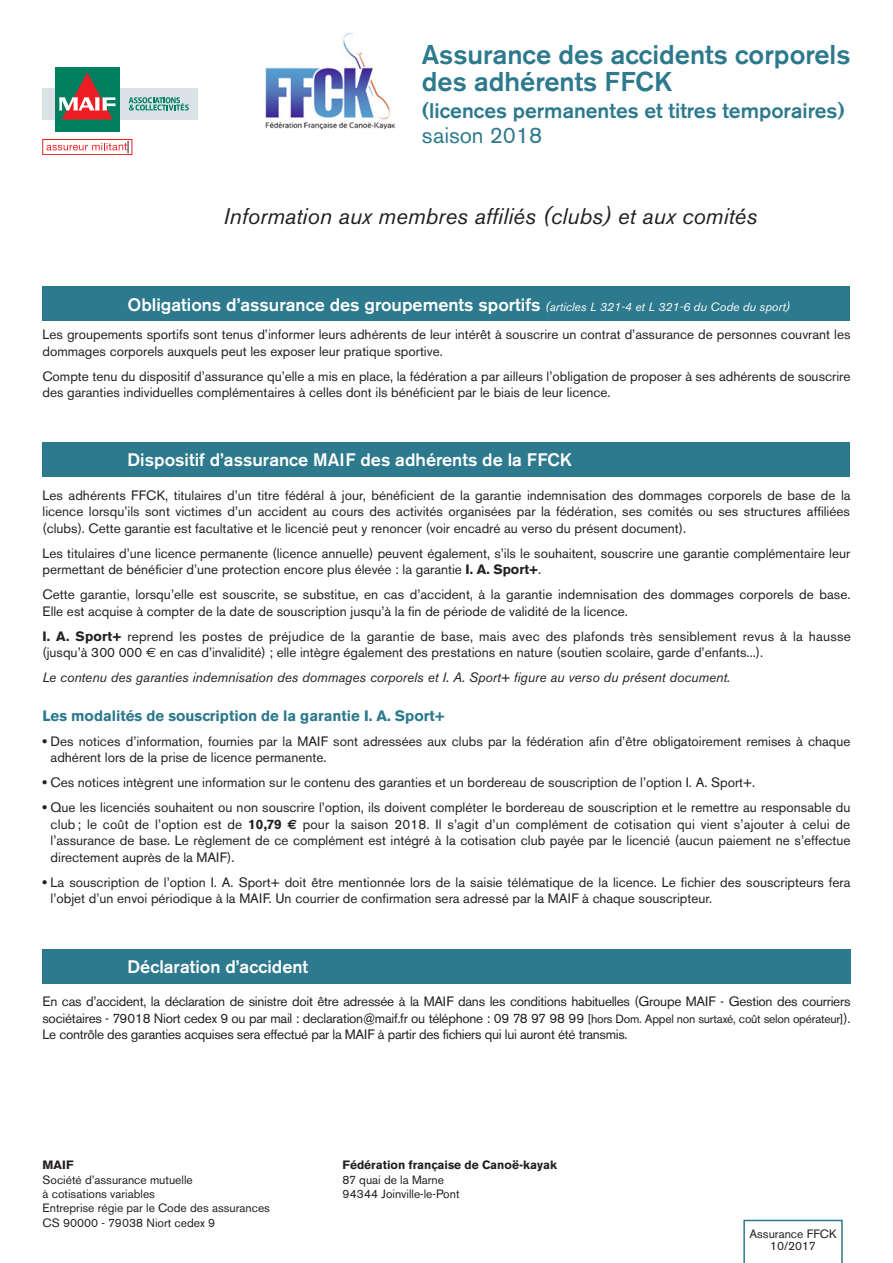
<style>
.page{position:relative;width:893px;height:1263px;background:#fff}
.page>*{position:absolute;margin:0;border:0;box-sizing:border-box;transform-origin:0 0}
.Normal_e{font:500 27px/27px "Akzidenz Grotesk BE";color:#2d798d}
.Normal_e-2{font:italic 22.5px "Akzidenz Grotesk BE";color:#231f20}
.Normal_e-3{font:22.5px "Akzidenz Grotesk BE";color:#2d798d}
.Normal_e-4{font:500 21px "Akzidenz Grotesk BE";color:#2d798d}
.Normal_e-5{font:500 18px "Akzidenz Grotesk BE";color:#fff}
.Normal_e-6{font:700 15px "Akzidenz Grotesk BE";color:#2d798d}
.Normal_e-7{font:13.5px/16.5px "Akzidenz Grotesk BE";color:#231f20}
.Normal_e-8{font:italic 13.5px "Akzidenz Grotesk BE";color:#231f20}
.Normal_e-9{font:12px/12px "Akzidenz Grotesk BE";color:#231f20;text-align:center}
.t1{font:700 12px "Akzidenz Grotesk BE";color:#231f20}
.s1{font-weight:400;font-style:italic;font-size:12px}
.s2{font-weight:700}
.s3{font-family:"Euro Sans"}
.s4{font-family:"Euro Sans Std";font-weight:700}
.s5{font-size:12px}
</style>
<div class="page">
<svg style="left:743px;top:1220px;width:100px;height:43px"></svg>
<div style="left:42px;top:949px;width:808px;height:34px;background:#2d798d"></div>
<div style="left:43px;top:287px;width:807px;height:34px;background:#2d798d"></div>
<div style="left:43px;top:442px;width:807px;height:34px;background:#2d798d"></div>
<img style="left:265px;top:33px;width:131px;height:96px">
<div style="left:43px;top:88px;width:155px;height:32px;background:#dae2e6"></div>
<svg style="left:129px;top:97px;width:60px;height:13px"></svg>
<div style="left:43px;top:139px;width:89px;height:16px;border:1px solid #ee1d23"></div>
<svg style="left:46px;top:141px;width:83px;height:12px"></svg>
<div style="left:55px;top:67px;width:65px;height:65px;background:#007f60"></div>
<svg style="left:59px;top:73px;width:56px;height:47px"></svg>
<p class="Normal_e" style="left:422px;top:41px;width:430px">Assurance des accidents corporels des adhérents FFCK</p>
<p class="Normal_e-4" style="left:422px;top:98px;width:425px">(licences permanentes et titres temporaires)</p>
<p class="Normal_e-3" style="left:422px;top:122px;width:122px">saison 2018</p>
<p class="Normal_e-2" style="left:224px;top:202px;width:535px">Information aux membres affiliés (clubs) et aux comités</p>
<p class="Normal_e-5" style="left:128px;top:293px;width:664px">Obligations d’assurance des groupements sportifs <span class="s1">(articles L 321-4 et L 321-6 du Code du sport)</span></p>
<p class="Normal_e-7" style="left:43px;top:326px;width:809px">Les groupements sportifs sont tenus d’informer leurs adhérents de leur intérêt à souscrire un contrat d’assurance de personnes couvrant les dommages corporels auxquels peut les exposer leur pratique sportive.</p>
<p class="Normal_e-7" style="left:43px;top:368px;width:809px">Compte tenu du dispositif d’assurance qu’elle a mis en place, la fédération a par ailleurs l’obligation de proposer à ses adhérents de souscrire des garanties individuelles complémentaires à celles dont ils bénéficient par le biais de leur licence.</p>
<p class="Normal_e-5" style="left:128px;top:449px;width:446px">Dispositif d’assurance MAIF des adhérents de la FFCK</p>
<p class="Normal_e-7" style="left:43px;top:487px;width:810px;text-align:justify">Les adhérents FFCK, titulaires d’un titre fédéral à jour, bénéficient de la garantie indemnisation des dommages corporels de base de la licence lorsqu’ils sont victimes d’un accident au cours des activités organisées par la fédération, ses comités ou ses structures affiliées (clubs). Cette garantie est facultative et le licencié peut y renoncer (voir encadré au verso du présent document).</p>
<p class="Normal_e-7" style="left:43px;top:545px;width:809px">Les titulaires d’une licence permanente (licence annuelle) peuvent également, s’ils le souhaitent, souscrire une garantie complémentaire leur permettant de bénéficier d’une protection encore plus élevée : la garantie <span class="s2">I. A. Sport+</span>.</p>
<p class="Normal_e-7" style="left:43px;top:586px;width:809px">Cette garantie, lorsqu’elle est souscrite, se substitue, en cas d’accident, à la garantie indemnisation des dommages corporels de base.<br>Elle est acquise à compter de la date de souscription jusqu’à la fin de période de validité de la licence.</p>
<p class="Normal_e-7" style="left:43px;top:628px;width:810px"><span class="s2">I. A. Sport+</span> reprend les postes de préjudice de la garantie de base, mais avec des plafonds très sensiblement revus à la hausse (jusqu’à 300 000 <span class="s3">e</span> en cas d’invalidité) ; elle intègre également des prestations en nature (soutien scolaire, garde d’enfants...).</p>
<p class="Normal_e-8" style="left:43px;top:669px;width:689px">Le contenu des garanties indemnisation des dommages corporels et I. A. Sport+ figure au verso du présent document.</p>
<p class="Normal_e-6" style="left:42px;top:707px;width:404px">Les modalités de souscription de la garantie I. A. Sport+</p>
<p class="Normal_e-7" style="left:51px;top:733px;width:801px;text-indent:-8px"><span class="s2">•</span> Des notices d’information, fournies par la MAIF sont adressées aux clubs par la fédération afin d’être obligatoirement remises à chaque adhérent lors de la prise de licence permanente.</p>
<p class="Normal_e-7" style="left:42px;top:774px;width:714px"><span class="s2">•</span> Ces notices intègrent une information sur le contenu des garanties et un bordereau de souscription de l’option I. A. Sport+.</p>
<p class="Normal_e-7" style="left:51px;top:799px;width:801px;text-align:justify;text-indent:-8px"><span class="s2">•</span> Que les licenciés souhaitent ou non souscrire l’option, ils doivent compléter le bordereau de souscription et le remettre au responsable du club ; le coût de l’option est de <span class="s2">10,79</span> <span class="s4">€</span> pour la saison 2018. Il s’agit d’un complément de cotisation qui vient s’ajouter à celui de l’assurance de base. Le règlement de ce complément est intégré à la cotisation club payée par le licencié (aucun paiement ne s’effectue directement auprès de la MAIF).</p>
<p class="Normal_e-7" style="left:51px;top:874px;width:801px;text-indent:-8px"><span class="s2">•</span> La souscription de l’option I. A. Sport+ doit être mentionnée lors de la saisie télématique de la licence. Le fichier des souscripteurs fera l’objet d’un envoi périodique à la MAIF. Un courrier de confirmation sera adressé par la MAIF à chaque souscripteur.</p>
<p class="Normal_e-5" style="left:127px;top:956px;width:182px">Déclaration d’accident</p>
<p class="Normal_e-7" style="left:42px;top:993px;width:809px;text-align:justify">En cas d’accident, la déclaration de sinistre doit être adressée à la MAIF dans les conditions habituelles (Groupe MAIF - Gestion des courriers sociétaires - 79018 Niort cedex 9 ou par mail : declaration@maif.fr ou téléphone : 09 78 97 98 99 <span class="s5">[hors Dom. Appel non surtaxé, coût selon opérateur]</span>).<br>Le contrôle des garanties acquises sera effectué par la MAIF à partir des fichiers qui lui auront été transmis.</p>
<p class="t1" style="left:43px;top:1158px;width:33px">MAIF</p>
<p class="Normal_e-9" style="left:43px;top:1173px;width:152px">Société d’assurance mutuelle</p>
<p class="Normal_e-9" style="left:43px;top:1188px;width:114px">à cotisations variables</p>
<p class="Normal_e-9" style="left:43px;top:1202px;width:229px">Entreprise régie par le Code des assurances</p>
<p class="Normal_e-9" style="left:43px;top:1217px;width:174px">CS 90000 - 79038 Niort cedex 9</p>
<p class="t1" style="left:343px;top:1158px;width:216px">Fédération française de Canoë-kayak</p>
<p class="Normal_e-9" style="left:343px;top:1173px;width:103px">87 quai de la Marne</p>
<p class="Normal_e-9" style="left:343px;top:1188px;width:119px">94344 Joinville-le-Pont</p>
<p class="Normal_e-9" style="left:749px;top:1228px;width:89px">Assurance FFCK<br>10/2017</p>
</div>
